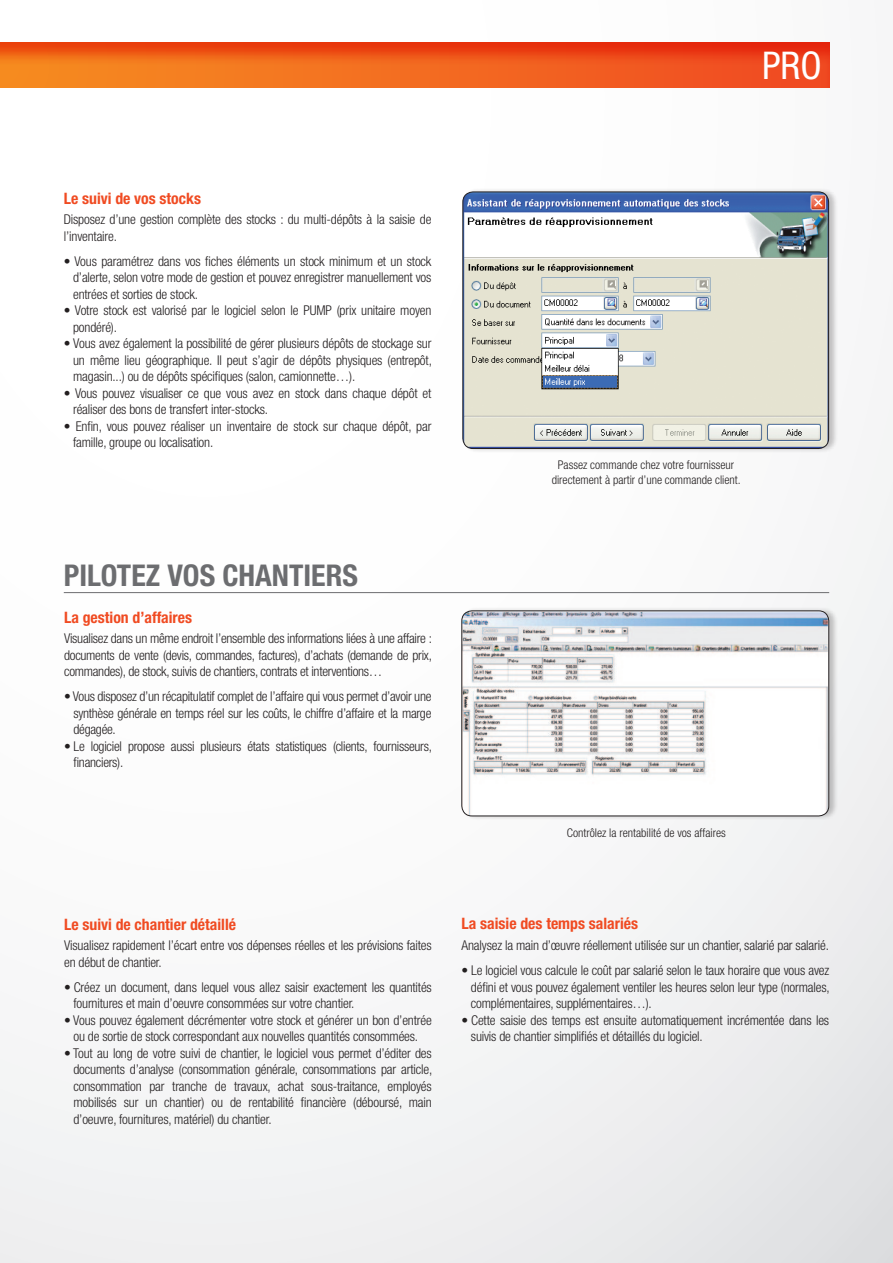
<style>
.page{position:relative;width:893px;height:1263px;background:#fff}
.page>*{position:absolute;margin:0;border:0;box-sizing:border-box;transform-origin:0 0}
.t1{font:condensed 38.25px "Helvetica Neue";color:#fff}
.t2{font:700 condensed 30px "Helvetica Neue";color:#6c6d70}
.t3{font:700 condensed 15.75px "Helvetica Neue";color:#f04b22}
.t4{font:300 condensed 13.5px/16.5px "Helvetica Neue";letter-spacing:-.01em;color:#231f20}
.t5{font:300 condensed 12px/14.4px "Helvetica Neue";color:#231f20;text-align:center}
</style>
<div class="page">
<div style="left:0;top:0;width:893px;height:1263px;background:linear-gradient(to right,#fefefe,#f0f0f1)"></div>
<div style="left:0;top:40px;width:830px;height:49px;background:#f04b22;opacity:.75"></div>
<hr style="left:64px;top:592px;width:765px;height:1px;background:#6c6d70">
<div style="left:461px;top:606px;width:377px;height:215px;background:#231f20;opacity:.25"></div>
<img style="left:462px;top:611px;width:366px;height:205px">
<div style="left:461px;top:610px;width:368px;height:206px;border:1px solid #231f20;border-radius:10px"></div>
<div style="left:462px;top:187px;width:376px;height:267px;background:#231f20;opacity:.25"></div>
<img style="left:463px;top:192px;width:366px;height:256px">
<div style="left:462px;top:192px;width:367px;height:257px;border:1px solid #231f20;border-radius:10px"></div>
<h1 class="t1" style="left:762px;top:43px;width:61px">PRO</h1>
<p class="t3" style="left:64px;top:188px;width:139px">Le suivi de vos stocks</p>
<p class="t4" style="left:64px;top:211px;width:369px">Disposez d’une gestion complète des stocks : du multi-dépôts à la saisie de l’inventaire.</p>
<p class="t4" style="left:73px;top:253px;width:360px;text-align:justify;text-indent:-9px">• Vous paramétrez dans vos fiches éléments un stock minimum et un stock d’alerte, selon votre mode de gestion et pouvez enregistrer manuellement vos entrées et sorties de stock.</p>
<p class="t4" style="left:73px;top:302px;width:360px;text-indent:-9px">• Votre stock est valorisé par le logiciel selon le PUMP (prix unitaire moyen pondéré).</p>
<p class="t4" style="left:73px;top:335px;width:360px;text-align:justify;text-indent:-9px">• Vous avez également la possibilité de gérer plusieurs dépôts de stockage sur un même lieu géographique. Il peut s’agir de dépôts physiques (entrepôt, magasin...) ou de dépôts spécifiques (salon, camionnette…).</p>
<p class="t4" style="left:73px;top:385px;width:360px;text-indent:-9px">• Vous pouvez visualiser ce que vous avez en stock dans chaque dépôt et réaliser des bons de transfert inter-stocks.</p>
<p class="t4" style="left:73px;top:418px;width:360px;text-indent:-9px">• Enfin, vous pouvez réaliser un inventaire de stock sur chaque dépôt, par famille, groupe ou localisation.</p>
<h2 class="t2" style="left:64px;top:557px;width:296px">PILOTEZ VOS chantiers</h2>
<p class="t3" style="left:64px;top:607px;width:129px">La gestion d’affaires</p>
<p class="t4" style="left:64px;top:630px;width:369px;text-align:justify">Visualisez dans un même endroit l’ensemble des informations liées à une affaire : documents de vente (devis, commandes, factures), d’achats (demande de prix, commandes), de stock, suivis de chantiers, contrats et interventions…</p>
<p class="t4" style="left:73px;top:688px;width:359px;text-align:justify;text-indent:-9px">• Vous disposez d’un récapitulatif complet de l’affaire qui vous permet d’avoir une synthèse générale en temps réel sur les coûts, le chiffre d’affaire et la marge dégagée.</p>
<p class="t4" style="left:73px;top:738px;width:360px;text-indent:-9px">• Le logiciel propose aussi plusieurs états statistiques (clients, fournisseurs, financiers).</p>
<p class="t5" style="left:552px;top:458px;width:190px">Passez commande chez votre fournisseur directement à partir d’une commande client.</p>
<p class="t5" style="left:567px;top:825px;width:161px">Contrôlez la rentabilité de vos affaires</p>
<p class="t3" style="left:64px;top:914px;width:173px">Le suivi de chantier détaillé</p>
<p class="t4" style="left:64px;top:937px;width:369px">Visualisez rapidement l’écart entre vos dépenses réelles et les prévisions faites en début de chantier.</p>
<p class="t4" style="left:73px;top:979px;width:360px;text-indent:-9px">• Créez un document, dans lequel vous allez saisir exactement les quantités fournitures et main d’oeuvre consommées sur votre chantier.</p>
<p class="t4" style="left:64px;top:1012px;width:369px;text-align:center">• Vous pouvez également décrémenter votre stock et générer un bon d’entrée ou de sortie de stock correspondant aux nouvelles quantités consommées.</p>
<p class="t4" style="left:73px;top:1045px;width:360px;text-align:justify;text-indent:-9px">• Tout au long de votre suivi de chantier, le logiciel vous permet d’éditer des documents d’analyse (consommation générale, consommations par article, consommation par tranche de travaux, achat sous-traitance, employés mobilisés sur un chantier) ou de rentabilité financière (déboursé, main d’oeuvre, fournitures, matériel) du chantier.</p>
<p class="t3" style="left:462px;top:914px;width:178px">La saisie des temps salariés</p>
<p class="t4" style="left:462px;top:937px;width:369px">Analysez la main d’œuvre réellement utilisée sur un chantier, salarié par salarié.</p>
<p class="t4" style="left:471px;top:962px;width:360px;text-align:justify;text-indent:-9px">• Le logiciel vous calcule le coût par salarié selon le taux horaire que vous avez défini et vous pouvez également ventiler les heures selon leur type (normales, complémentaires, supplémentaires…).</p>
<p class="t4" style="left:471px;top:1011px;width:360px;text-indent:-9px">• Cette saisie des temps est ensuite automatiquement incrémentée dans les suivis de chantier simplifiés et détaillés du logiciel.</p>
</div>
